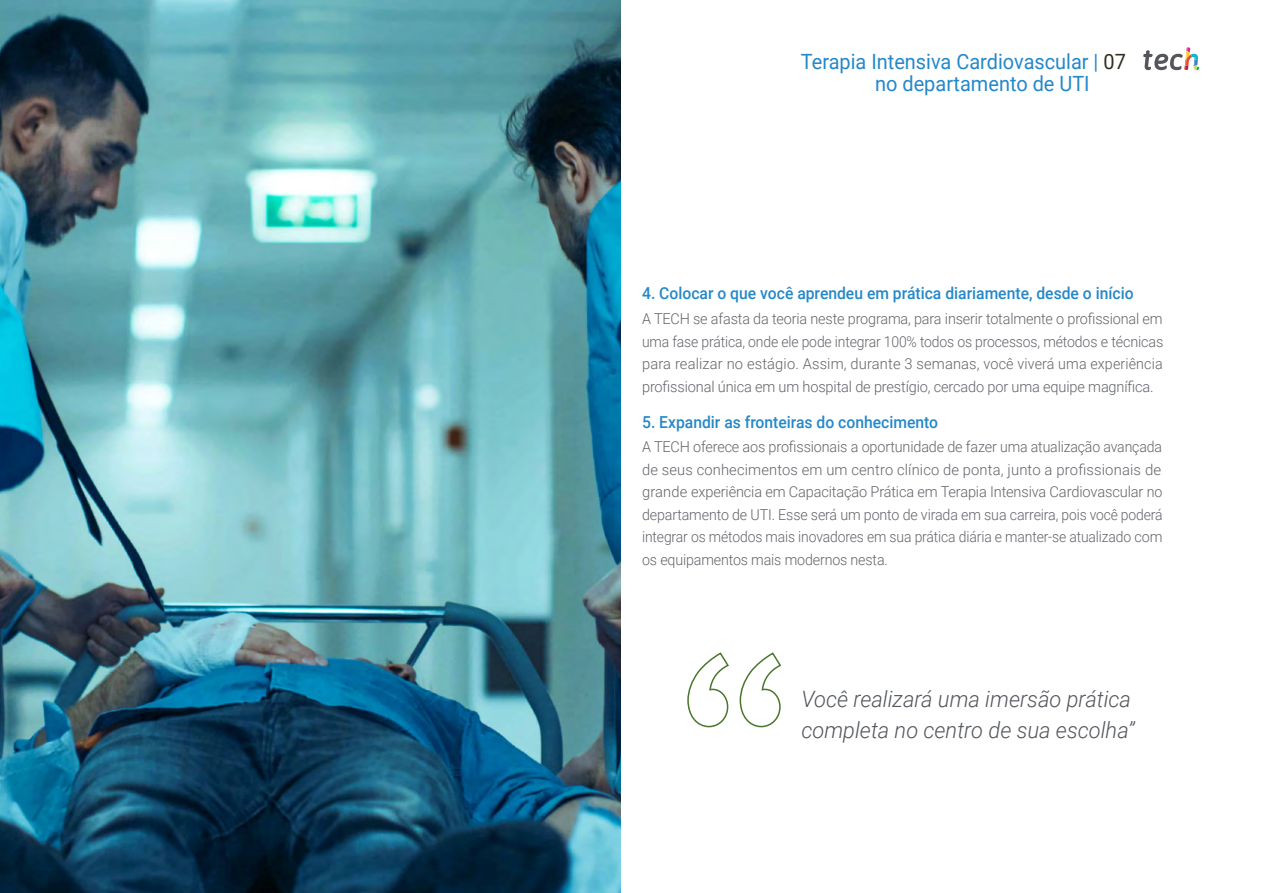
<style>
.page{position:relative;width:1263px;height:893px;background:#fff}
.page>*{position:absolute;margin:0;border:0;box-sizing:border-box;transform-origin:0 0}
.t1{font:italic 300 22.5px/31.5px "Roboto";color:#52555b}
.t2{font:21px/22.5px "Roboto";color:#2488c9;scale:.95 1}
.t3{font:500 16.5px "Roboto";color:#2488c9;scale:.95 1}
.t4{font:300 15px/22.5px "Roboto";letter-spacing:-.01em;color:#61646a;text-align:justify;scale:.96 1}
.s1{color:#312e20}
</style>
<div class="page">
<img style="left:0;top:0;width:621px;height:893px">
<svg style="left:687px;top:652px;width:95px;height:76px"></svg>
<svg style="left:1143px;top:47px;width:56px;height:24px"></svg>
<h2 class="t2" style="left:875px;top:49px;width:265px;text-indent:-74px">Terapia Intensiva Cardiovascular | <span class="s1">07 </span>no departamento de UTI</h2>
<p class="t3" style="left:642px;top:282px;width:519px">4. Colocar o que você aprendeu em prática diariamente, desde o início</p>
<p class="t4" style="left:642px;top:307px;width:544px">A TECH se afasta da teoria neste programa, para inserir totalmente o profissional em uma fase prática, onde ele pode integrar 100% todos os processos, métodos e técnicas para realizar no estágio. Assim, durante 3 semanas, você viverá uma experiência profissional única em um hospital de prestígio, cercado por uma equipe magnífica.</p>
<p class="t3" style="left:642px;top:410px;width:313px">5. Expandir as fronteiras do conhecimento</p>
<p class="t4" style="left:642px;top:435px;width:544px">A TECH oferece aos profissionais a oportunidade de fazer uma atualização avançada de seus conhecimentos em um centro clínico de ponta, junto a profissionais de grande experiência em Capacitação Prática em Terapia Intensiva Cardiovascular no departamento de UTI. Esse será um ponto de virada em sua carreira, pois você poderá integrar os métodos mais inovadores em sua prática diária e manter-se atualizado com os equipamentos mais modernos nesta.</p>
<h1 class="t1" style="left:801px;top:682px;width:335px">Você realizará uma imersão prática completa no centro de sua escolha’’</h1>
</div>
